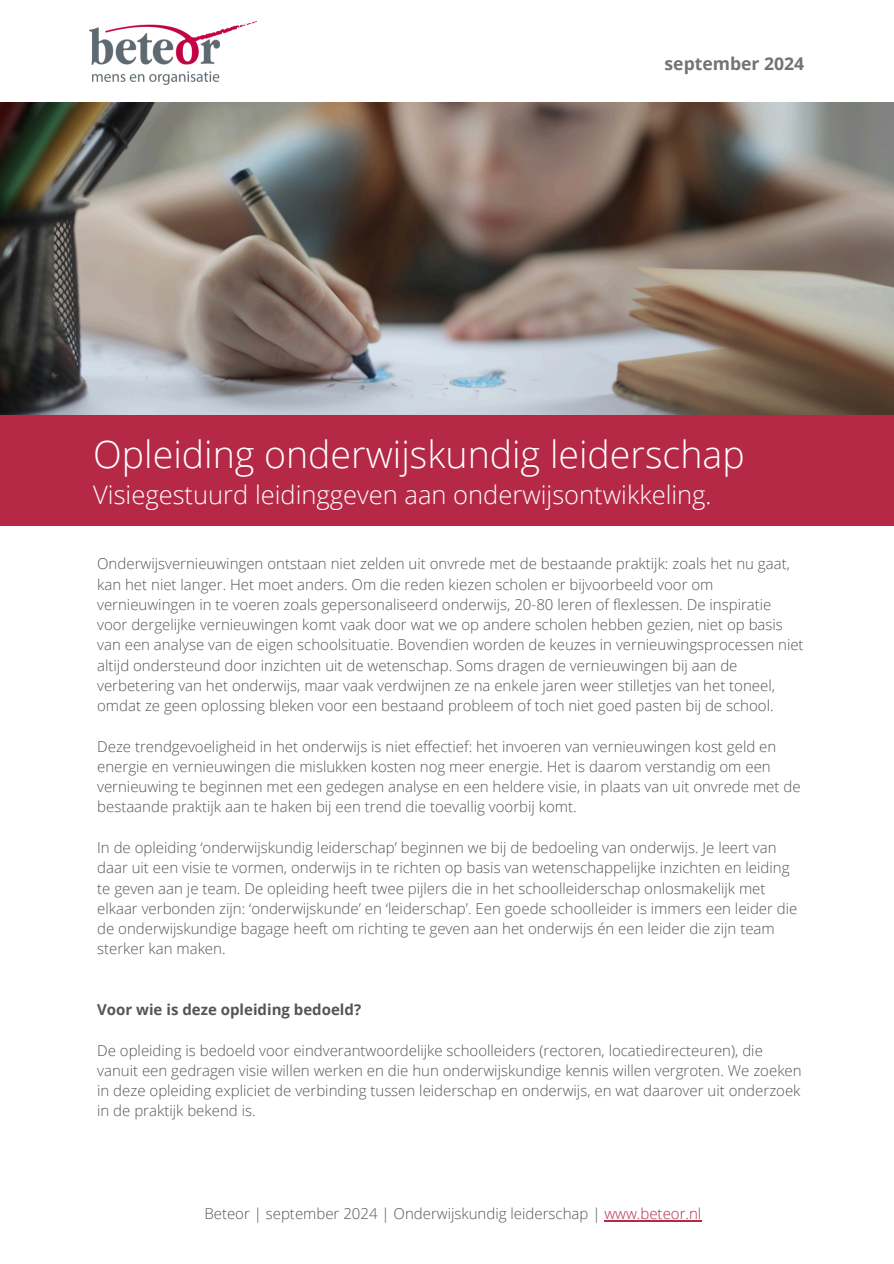
<style>
.page{position:relative;width:894px;height:1264px;background:#fff}
.page>*{position:absolute;margin:0;border:0;box-sizing:border-box;transform-origin:0 0}
.t1{font:300 37.5px "Open Sans";color:#fff}
.t2{font:300 25.5px "Open Sans";color:#fff}
.t3{font:700 17.55px "Open Sans";color:#737373}
.t4{font:300 15px/20.2px "Open Sans";color:#555}
.t5{font:700 15px "Open Sans";color:#555}
.s1{color:#b52947}
</style>
<div class="page">
<img style="left:0;top:103px;width:893px;height:312px">
<div style="left:0;top:415px;width:893px;height:110px;background:#b52947"></div>
<img style="left:89px;top:22px;width:167px;height:63px">
<hr style="left:604px;top:1219px;width:97px;height:2px;background:#b52947">
<p class="t3" style="left:664px;top:51px;width:141px">september 2024</p>
<h3 class="t1" style="left:93px;top:428px;width:652px">Opleiding onderwijskundig leiderschap</h3>
<h3 class="t2" style="left:93px;top:476px;width:619px">Visiegestuurd leidinggeven aan onderwijsontwikkeling.</h3>
<p class="t4" style="left:97px;top:553px;width:707px">Onderwijsvernieuwingen ontstaan niet zelden uit onvrede met de bestaande praktijk: zoals het nu gaat, kan het niet langer. Het moet anders. Om die reden kiezen scholen er bijvoorbeeld voor om vernieuwingen in te voeren zoals gepersonaliseerd onderwijs, 20-80 leren of flexlessen. De inspiratie voor dergelijke vernieuwingen komt vaak door wat we op andere scholen hebben gezien, niet op basis van een analyse van de eigen schoolsituatie. Bovendien worden de keuzes in vernieuwingsprocessen niet altijd ondersteund door inzichten uit de wetenschap. Soms dragen de vernieuwingen bij aan de verbetering van het onderwijs, maar vaak verdwijnen ze na enkele jaren weer stilletjes van het toneel, omdat ze geen oplossing bleken voor een bestaand probleem of toch niet goed pasten bij de school.</p>
<p class="t4" style="left:97px;top:735px;width:704px">Deze trendgevoeligheid in het onderwijs is niet effectief: het invoeren van vernieuwingen kost geld en energie en vernieuwingen die mislukken kosten nog meer energie. Het is daarom verstandig om een vernieuwing te beginnen met een gedegen analyse en een heldere visie, in plaats van uit onvrede met de bestaande praktijk aan te haken bij een trend die toevallig voorbij komt.</p>
<p class="t4" style="left:97px;top:837px;width:701px">In de opleiding ‘onderwijskundig leiderschap’ beginnen we bij de bedoeling van onderwijs. Je leert van daar uit een visie te vormen, onderwijs in te richten op basis van wetenschappelijke inzichten en leiding te geven aan je team. De opleiding heeft twee pijlers die in het schoolleiderschap onlosmakelijk met elkaar verbonden zijn: ‘onderwijskunde’ en ‘leiderschap’. Een goede schoolleider is immers een leider die de onderwijskundige bagage heeft om richting te geven aan het onderwijs én een leider die zijn team sterker kan maken.</p>
<p class="t5" style="left:97px;top:999px;width:265px">Voor wie is deze opleiding bedoeld?</p>
<p class="t4" style="left:97px;top:1039px;width:705px">De opleiding is bedoeld voor eindverantwoordelijke schoolleiders (rectoren, locatiedirecteuren), die vanuit een gedragen visie willen werken en die hun onderwijskundige kennis willen vergroten. We zoeken in deze opleiding expliciet de verbinding tussen leiderschap en onderwijs, en wat daarover uit onderzoek in de praktijk bekend is.</p>
<p class="t4" style="left:204px;top:1202px;width:498px">Beteor | september 2024 | Onderwijskundig leiderschap | <span class="s1">www.beteor.nl</span></p>
</div>
